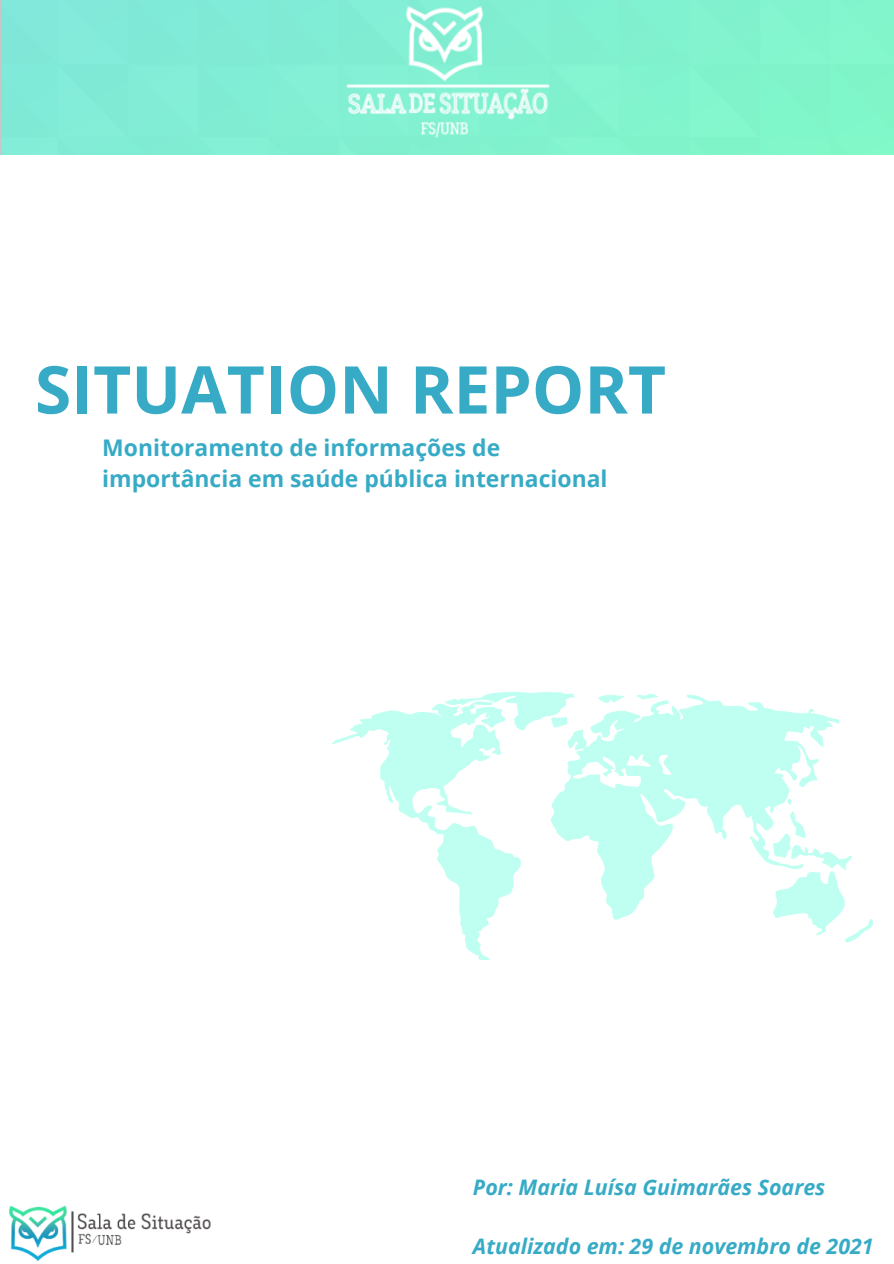
<style>
.page{position:relative;width:894px;height:1264px;background:#fff}
.page>*{position:absolute;margin:0;border:0;box-sizing:border-box;transform-origin:0 0}
.t1{font:700 65.85px "Open Sans";color:#37abc6}
.t2{font:700 22.95px/31.5px "Open Sans";color:#37abc6}
.t3{font:italic 700 21.45px "Open Sans";color:#37abc6}
</style>
<div class="page">
<img style="left:9px;top:1205px;width:202px;height:56px">
<svg style="left:550px;top:693px;width:289px;height:227px"></svg>
<svg style="left:771px;top:798px;width:101px;height:145px"></svg>
<svg style="left:332px;top:703px;width:189px;height:257px"></svg>
<svg style="left:441px;top:692px;width:135px;height:39px"></svg>
<img style="left:0;top:0;width:893px;height:154px">
<p class="t1" style="left:35px;top:343px;width:632px">SITUATION REPORT</p>
<p class="t2" style="left:102px;top:431px;width:506px">Monitoramento de informações de importância em saúde pública internacional</p>
<p class="t3" style="left:473px;top:1172px;width:354px">Por: Maria Luísa Guimarães Soares</p>
<p class="t3" style="left:473px;top:1231px;width:402px">Atualizado em: 29 de novembro de 2021</p>
</div>
